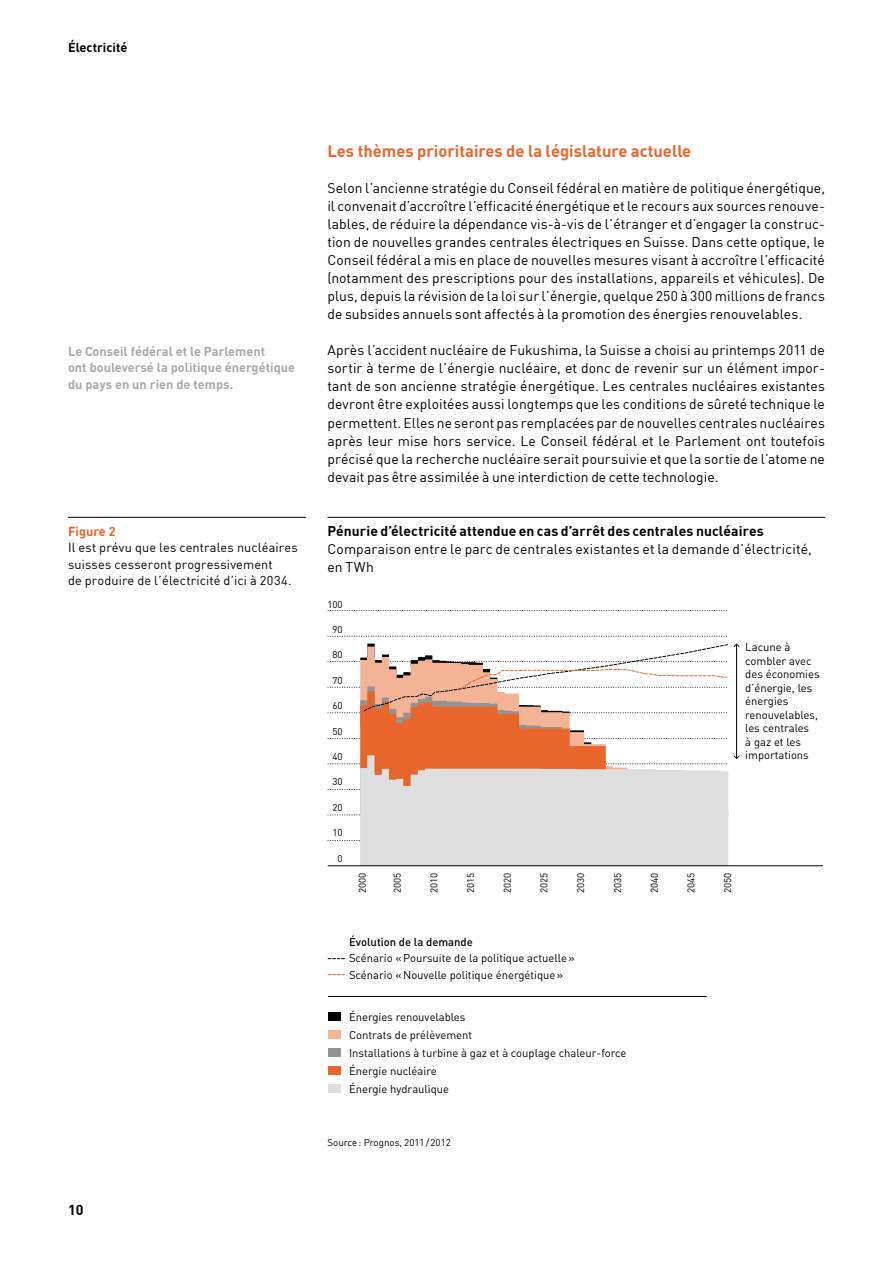
<style>
.page{position:relative;width:893px;height:1263px;background:#fff}
.page>*{position:absolute;margin:0;border:0;box-sizing:border-box;transform-origin:0 0}
.t1{font:700 16.5px "DIN";color:#e8662b}
.t2{font:700 14.25px "DIN";color:#000}
.t3{font:13.8px/18px "DIN";letter-spacing:.005em;color:#000;text-align:justify}
.t4{font:700 13.8px "DIN";letter-spacing:.01em;color:#000}
.t5{font:12.75px/16.5px "DIN";letter-spacing:.01em;color:#000}
.t6{font:700 12.75px/16.5px "DIN";color:#aaa8a7}
.t7{font:700 12.75px "DIN";color:#000}
.t8{font:700 12.75px "DIN";color:#e8662b}
.t9{font:11.25px/13.5px "DIN";color:#000}
.t10{font:500 11.25px "DIN";color:#000}
.t11{font:9.75px "DIN";color:#000}
</style>
<div class="page">
<hr style="left:327px;top:517px;width:498px;height:1px;background:#000">
<svg style="left:328px;top:610px;width:399px;height:1px"></svg>
<svg style="left:328px;top:636px;width:399px;height:1px"></svg>
<div style="left:328px;top:1048px;width:13px;height:8px;background:#959391"></div>
<div style="left:328px;top:1030px;width:13px;height:8px;background:#f3b395"></div>
<div style="left:328px;top:1012px;width:13px;height:8px;background:#000"></div>
<div style="left:328px;top:1066px;width:13px;height:8px;background:#e8662b"></div>
<div style="left:328px;top:1084px;width:13px;height:8px;background:#dedede"></div>
<hr style="left:328px;top:996px;width:379px;height:1px;background:#000">
<svg style="left:328px;top:958px;width:17px;height:1px"></svg>
<svg style="left:328px;top:974px;width:17px;height:1px"></svg>
<hr style="left:328px;top:865px;width:495px;height:1px;background:#000">
<svg style="left:328px;top:643px;width:412px;height:223px"></svg>
<hr style="left:68px;top:517px;width:238px;height:1px;background:#000">
<p class="t7" style="left:68px;top:40px;width:61px">Électricité</p>
<p class="t6" style="left:68px;top:342px;width:229px">Le Conseil fédéral et le Parlement<br>ont bouleversé la politique énergétique du pays en un rien de temps.</p>
<p class="t8" style="left:68px;top:522px;width:49px">Figure 2</p>
<p class="t5" style="left:68px;top:539px;width:231px">Il est prévu que les centrales nucléaires suisses cesseront progressivement<br>de produire de l’électricité d’ici à 2034.</p>
<p class="t2" style="left:68px;top:1200px;width:17px">10</p>
<p class="t1" style="left:327px;top:141px;width:365px">Les thèmes prioritaires de la législature actuelle</p>
<p class="t3" style="left:327px;top:179px;width:499px">Selon l’ancienne stratégie du Conseil fédéral en matière de politique énergétique, il convenait d’accroître l’efficacité énergétique et le recours aux sources renouve&shy;lables, de réduire la dépendance vis-à-vis de l’étranger et d’engager la construc&shy;tion de nouvelles grandes centrales électriques en Suisse. Dans cette optique, le Conseil fédéral a mis en place de nouvelles mesures visant à accroître l’efficacité (notamment des prescriptions pour des installations, appareils et véhicules). De plus, depuis la révision de la loi sur l’énergie, quelque 250 à 300 millions de francs de subsides annuels sont affectés à la promotion des énergies renouvelables.</p>
<p class="t3" style="left:327px;top:341px;width:499px">Après l’accident nucléaire de Fukushima, la Suisse a choisi au printemps 2011 de sortir à terme de l’énergie nucléaire, et donc de revenir sur un élément impor&shy;tant de son ancienne stratégie énergétique. Les centrales nucléaires existantes devront être exploitées aussi longtemps que les conditions de sûreté technique le permettent. Elles ne seront pas remplacées par de nouvelles centrales nucléaires après leur mise hors service. Le Conseil fédéral et le Parlement ont toutefois précisé que la recherche nucléaire serait poursuivie et que la sortie de l’atome ne devait pas être assimilée à une interdiction de cette technologie.</p>
<p class="t4" style="left:327px;top:521px;width:438px">Pénurie d’électricité attendue en cas d’arrêt des centrales nucléaires</p>
<p class="t3" style="left:327px;top:539px;width:486px">Comparaison entre le parc de centrales existantes et la demande d’électricité, en TWh</p>
<p class="t11" style="left:327px;top:598px;width:17px">100</p>
<p class="t11" style="left:332px;top:623px;width:12px">90</p>
<p class="t11" style="left:332px;top:649px;width:12px">80</p>
<p class="t11" style="left:332px;top:674px;width:12px">70</p>
<p class="t11" style="left:332px;top:699px;width:12px">60</p>
<p class="t11" style="left:332px;top:725px;width:12px">50</p>
<p class="t11" style="left:332px;top:750px;width:12px">40</p>
<p class="t11" style="left:332px;top:776px;width:12px">30</p>
<p class="t11" style="left:332px;top:801px;width:12px">20</p>
<p class="t11" style="left:332px;top:827px;width:12px">10</p>
<p class="t11" style="left:338px;top:852px;width:7px">0</p>
<p class="t9" style="left:745px;top:640px;width:76px">Lacune à combler avec des économies d’énergie, les énergies renouvelables, les centrales<br>à gaz et les importations</p>
<p class="t11" style="left:356px;top:893px;width:22px;rotate:-90deg">2000</p>
<p class="t11" style="left:391px;top:893px;width:22px;rotate:-90deg">2005</p>
<p class="t11" style="left:428px;top:893px;width:22px;rotate:-90deg">2010</p>
<p class="t11" style="left:465px;top:893px;width:22px;rotate:-90deg">2015</p>
<p class="t11" style="left:501px;top:893px;width:22px;rotate:-90deg">2020</p>
<p class="t11" style="left:538px;top:893px;width:22px;rotate:-90deg">2025</p>
<p class="t11" style="left:575px;top:893px;width:22px;rotate:-90deg">2030</p>
<p class="t11" style="left:611px;top:893px;width:22px;rotate:-90deg">2035</p>
<p class="t11" style="left:648px;top:893px;width:22px;rotate:-90deg">2040</p>
<p class="t11" style="left:685px;top:893px;width:22px;rotate:-90deg">2045</p>
<p class="t11" style="left:721px;top:893px;width:22px;rotate:-90deg">2050</p>
<p class="t10" style="left:349px;top:934px;width:125px">Évolution de la demande</p>
<p class="t9" style="left:349px;top:951px;width:227px">Scénario «Poursuite de la politique actuelle»</p>
<p class="t9" style="left:349px;top:967px;width:215px">Scénario «Nouvelle politique énergétique»</p>
<p class="t9" style="left:349px;top:1007px;width:279px;line-height:18px">Énergies renouvelables<br>Contrats de prélèvement<br>Installations à turbine à gaz et à couplage chaleur-force<br>Énergie nucléaire<br>Énergie hydraulique</p>
<p class="t11" style="left:327px;top:1136px;width:125px">Source : Prognos, 2011 / 2012</p>
</div>
